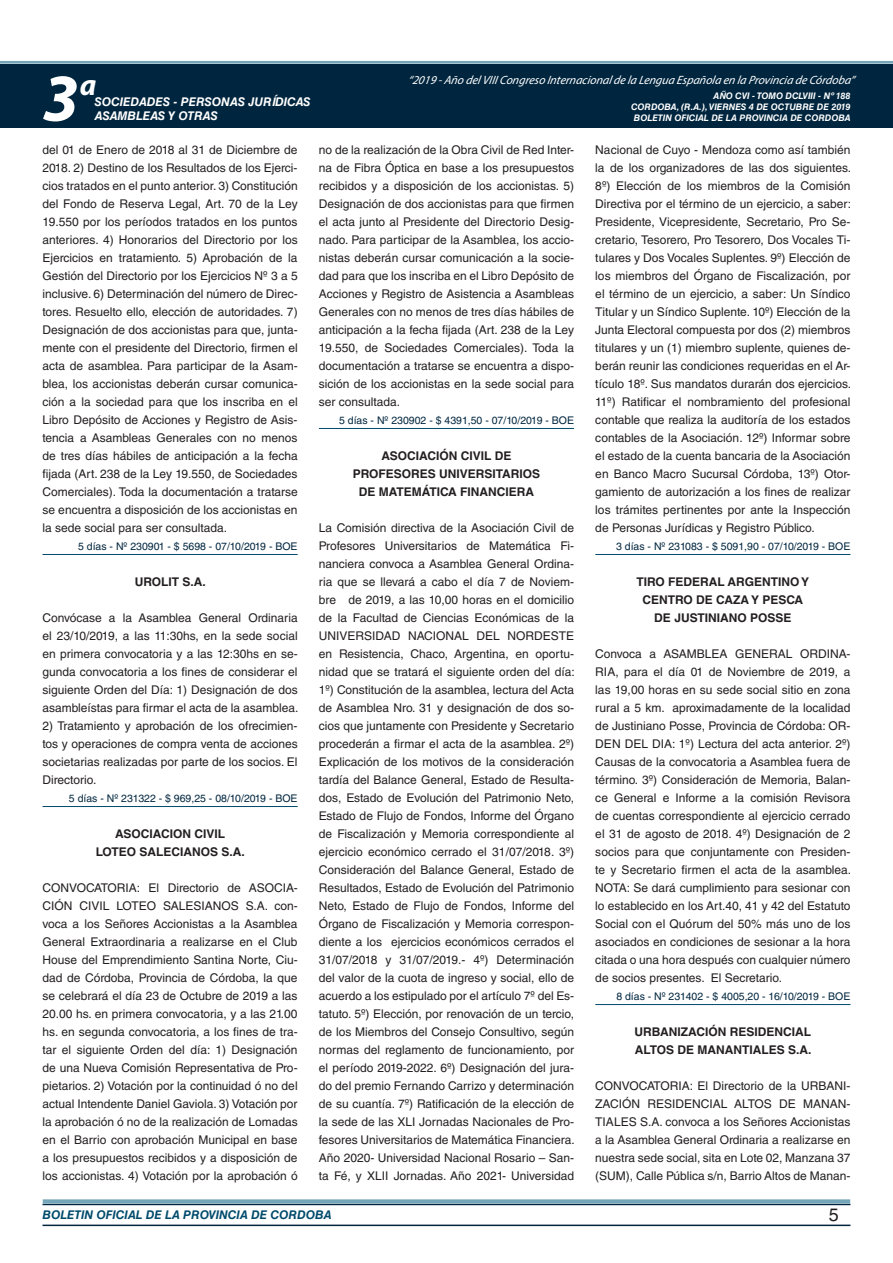
<style>
.page{position:relative;width:893px;height:1263px;background:#fff}
.page>*{position:absolute;margin:0;border:0;box-sizing:border-box;transform-origin:0 0}
.t1{font:italic 700 67.5px "Myriad Pro";color:#fff}
.t2{font:italic 700 30px "Myriad Pro";color:#fff}
.t3{font:18px "Helvetica LT Std";color:#231f20}
.t4{font:12px/18px "Helvetica LT Std";color:#231f20;text-align:justify}
.t5{font:700 12px/18px "Helvetica LT Std";color:#231f20;text-align:center}
.t6{font:italic 12px "Myriad Pro";color:#fff}
.t7{font:italic 700 12px "Helvetica LT Std";color:#fff}
.t8{font:italic 700 12px "Helvetica LT Std";color:#004b6c}
.t9{font:10.5px "Helvetica LT Std";color:#00263f}
.t10{font:italic 700 9px/10.8px "Helvetica LT Std";color:#fff;text-align:right}
</style>
<div class="page">
<div style="left:0;top:61px;width:893px;height:6px;background:#fff;opacity:.75"></div>
<div style="left:0;top:64px;width:893px;height:64px;background:#00263f"></div>
<hr style="left:43px;top:1224px;width:807px;height:2px;background:#00263f">
<div style="left:42px;top:1198px;width:809px;height:8px;background:#fff;opacity:.75"></div>
<hr style="left:43px;top:554px;width:255px;height:1px;background:#004b6c">
<hr style="left:43px;top:806px;width:255px;height:1px;background:#004b6c">
<hr style="left:319px;top:428px;width:255px;height:1px;background:#004b6c">
<hr style="left:595px;top:554px;width:255px;height:1px;background:#004b6c">
<hr style="left:595px;top:1004px;width:255px;height:1px;background:#004b6c">
<h2 class="t2" style="left:80px;top:66px;width:18px">a</h2>
<p class="t6" style="left:408px;top:72px;width:448px">“2019 -Año delVIIICongreso Internacionalde la Lengua Esp añola en la Provincia de Córdoba”</p>
<h1 class="t1" style="left:43px;top:54px;width:38px">3</h1>
<p class="t10" style="left:631px;top:91px;width:221px">AÑO CVI - TOMO DCLVIII - Nº 188<br>CORDOBA, (R.A.), VIERNES 4 DE OCTUBRE DE 2019<br>BOLETIN OFICIAL DE LA PROVINCIA DE CORDOBA</p>
<p class="t7" style="left:95px;top:94px;width:217px">SOCIEDADES - PERSONAS JURÍDICAS</p>
<p class="t7" style="left:95px;top:109px;width:125px">ASAMBLEAS Y OTRAS</p>
<p class="t4" style="left:43px;top:141px;width:257px">del 01 de Enero de 2018 al 31 de Diciembre de 2018. 2) Destino de los Resultados de los Ejerci&shy;cios tratados en el punto anterior. 3) Constitución del Fondo de Reserva Legal, Art. 70 de la Ley 19.550 por los períodos tratados en los puntos anteriores. 4) Honorarios del Directorio por los Ejercicios en tratamiento. 5) Aprobación de la Gestión del Directorio por los Ejercicios Nº 3 a 5 inclusive. 6) Determinación del número de Direc&shy;tores. Resuelto ello, elección de autoridades. 7)<br>Designación de dos accionistas para que, junta&shy;mente con el presidente del Directorio, firmen el acta de asamblea. Para participar de la Asam&shy;blea, los accionistas deberán cursar comunica&shy;ción a la sociedad para que los inscriba en el Libro Depósito de Acciones y Registro de Asis&shy;tencia a Asambleas Generales con no menos de tres días hábiles de anticipación a la fecha fijada (Art. 238 de la Ley 19.550, de Sociedades Comerciales). Toda la documentación a tratarse se encuentra a disposición de los accionistas en la sede social para ser consultada.</p>
<p class="t9" style="left:78px;top:540px;width:221px">5 días - Nº 230901 - $ 5698 - 07/10/2019 - BOE</p>
<p class="t5" style="left:135px;top:572px;width:73px">UROLIT S.A.</p>
<p class="t4" style="left:43px;top:609px;width:257px">Convócase a la Asamblea General Ordinaria el 23/10/2019, a las 11:30hs, en la sede social en primera convocatoria y a las 12:30hs en se&shy;gunda convocatoria a los fines de considerar el siguiente Orden del Día: 1) Designación de dos asambleístas para firmar el acta de la asamblea.</p>
<p class="t4" style="left:43px;top:717px;width:257px">2) Tratamiento y aprobación de los ofrecimien&shy;tos y operaciones de compra venta de acciones societarias realizadas por parte de los socios. El Directorio.</p>
<p class="t9" style="left:69px;top:792px;width:230px">5 días - Nº 231322 - $ 969,25 - 08/10/2019 - BOE</p>
<p class="t5" style="left:96px;top:824px;width:150px">ASOCIACION CIVIL<br>LOTEO SALECIANOS S.A.</p>
<p class="t4" style="left:43px;top:879px;width:257px">CONVOCATORIA: El Directorio de ASOCIA-CIÓN CIVIL LOTEO SALESIANOS S.A. con&shy;voca a los Señores Accionistas a la Asamblea General Extraordinaria a realizarse en el Club House del Emprendimiento Santina Norte, Ciu&shy;dad de Córdoba, Provincia de Córdoba, la que se celebrará el día 23 de Octubre de 2019 a las 20.00 hs. en primera convocatoria, y a las 21.00 hs. en segunda convocatoria, a los fines de tra&shy;tar el siguiente Orden del día: 1) Designación de una Nueva Comisión Representativa de Pro&shy;pietarios. 2) Votación por la continuidad ó no del actual Intendente Daniel Gaviola. 3) Votación por la aprobación ó no de la realización de Lomadas en el Barrio con aprobación Municipal en base a los presupuestos recibidos y a disposición de los accionistas. 4) Votación por la aprobación ó</p>
<p class="t4" style="left:319px;top:141px;width:257px">no de la realización de la Obra Civil de Red Inter&shy;na de Fibra Óptica en base a los presupuestos recibidos y a disposición de los accionistas. 5)<br>Designación de dos accionistas para que firmen el acta junto al Presidente del Directorio Desig&shy;nado. Para participar de la Asamblea, los accio&shy;nistas deberán cursar comunicación a la socie&shy;dad para que los inscriba en el Libro Depósito de Acciones y Registro de Asistencia a Asambleas Generales con no menos de tres días hábiles de anticipación a la fecha fijada (Art. 238 de la Ley 19.550, de Sociedades Comerciales). Toda la documentación a tratarse se encuentra a dispo&shy;sición de los accionistas en la sede social para ser consultada.</p>
<p class="t9" style="left:339px;top:414px;width:236px">5 días - Nº 230902 - $ 4391,50 - 07/10/2019 - BOE</p>
<p class="t5" style="left:382px;top:446px;width:17px">ASOCIACIÓN</p>
<p class="t5" style="left:461px;top:446px;width:15px">CIVIL</p>
<p class="t5" style="left:495px;top:446px;width:9px">DE</p>
<p class="t5" style="left:353px;top:464px;width:18px">PROFESORES</p>
<p class="t5" style="left:439px;top:464px;width:17px">UNIVERSITARIOS</p>
<p class="t5" style="left:359px;top:482px;width:39px">DE MATEM</p>
<p class="t5" style="left:422px;top:482px;width:16px">ÁTICA</p>
<p class="t5" style="left:460px;top:482px;width:16px">FINANCIERA</p>
<p class="t4" style="left:319px;top:519px;width:257px">La Comisión directiva de la Asociación Civil de Profesores Universitarios de Matemática Fi&shy;nanciera convoca a Asamblea General Ordina&shy;ria que se llevará a cabo el día 7 de Noviem&shy;bre de 2019, a las 10,00 horas en el domicilio de la Facultad de Ciencias Económicas de la UNIVERSIDAD NACIONAL DEL NORDESTE en Resistencia, Chaco, Argentina, en oportu&shy;nidad que se tratará el siguiente orden del día:<br>1º) Constitución de la asamblea, lectura del Acta de Asamblea Nro. 31 y designación de dos so&shy;cios que juntamente con Presidente y Secretario procederán a firmar el acta de la asamblea. 2º)<br>Explicación de los motivos de la consideración tardía del Balance General, Estado de Resulta&shy;dos, Estado de Evolución del Patrimonio Neto, Estado de Flujo de Fondos, Informe del Órgano de Fiscalización y Memoria correspondiente al ejercicio económico cerrado el 31/07/2018. 3º)<br>Consideración del Balance General, Estado de Resultados, Estado de Evolución del Patrimonio Neto, Estado de Flujo de Fondos, Informe del Órgano de Fiscalización y Memoria correspon&shy;diente a los ejercicios económicos cerrados el 31/07/2018 y 31/07/2019.- 4º) Determinación del valor de la cuota de ingreso y social, ello de acuerdo a los estipulado por el artículo 7º del Es&shy;tatuto. 5º) Elección, por renovación de un tercio, de los Miembros del Consejo Consultivo, según normas del reglamento de funcionamiento, por el período 2019-2022. 6º) Designación del jura&shy;do del premio Fernando Carrizo y determinación de su cuantía. 7º) Ratificación de la elección de la sede de las XLI Jornadas Nacionales de Pro&shy;fesores Universitarios de Matemática Financiera.<br>Año 2020- Universidad Nacional Rosario – San&shy;ta Fé, y XLII Jornadas. Año 2021- Universidad</p>
<p class="t4" style="left:595px;top:141px;width:257px">Nacional de Cuyo - Mendoza como así también la de los organizadores de las dos siguientes.<br>8º) Elección de los miembros de la Comisión Directiva por el término de un ejercicio, a saber:<br>Presidente, Vicepresidente, Secretario, Pro Se&shy;cretario, Tesorero, Pro Tesorero, Dos Vocales Ti&shy;tulares y Dos Vocales Suplentes. 9º) Elección de los miembros del Órgano de Fiscalización, por el término de un ejercicio, a saber: Un Síndico Titular y un Síndico Suplente. 10º) Elección de la Junta Electoral compuesta por dos (2) miembros titulares y un (1) miembro suplente, quienes de&shy;berán reunir las condiciones requeridas en el Ar&shy;tículo 18º. Sus mandatos durarán dos ejercicios.<br>11º) Ratificar el nombramiento del profesional contable que realiza la auditoría de los estados contables de la Asociación. 12º) Informar sobre el estado de la cuenta bancaria de la Asociación en Banco Macro Sucursal Córdoba, 13º) Otor&shy;gamiento de autorización a los fines de realizar los trámites pertinentes por ante la Inspección de Personas Jurídicas y Registro Público.</p>
<p class="t9" style="left:616px;top:540px;width:236px">3 días - Nº 231083 - $ 5091,90 - 07/10/2019 - BOE</p>
<p class="t5" style="left:636px;top:572px;width:174px">TIRO FEDERAL ARGENTINO Y<br>CENTRO DE CAZA Y PESCA<br>DE JUSTINIANO POSSE</p>
<p class="t4" style="left:595px;top:645px;width:257px">Convoca a ASAMBLEA GENERAL ORDINA-RIA, para el día 01 de Noviembre de 2019, a las 19,00 horas en su sede social sitio en zona rural a 5 km. aproximadamente de la localidad de Justiniano Posse, Provincia de Córdoba: OR-DEN DEL DIA: 1º) Lectura del acta anterior. 2º)<br>Causas de la convocatoria a Asamblea fuera de término. 3º) Consideración de Memoria, Balan&shy;ce General e Informe a la comisión Revisora de cuentas correspondiente al ejercicio cerrado el 31 de agosto de 2018. 4º) Designación de 2 socios para que conjuntamente con Presiden&shy;te y Secretario firmen el acta de la asamblea.<br>NOTA: Se dará cumplimiento para sesionar con lo establecido en los Art.40, 41 y 42 del Estatuto Social con el Quórum del 50% más uno de los asociados en condiciones de sesionar a la hora citada o una hora después con cualquier número de socios presentes. El Secretario.</p>
<p class="t9" style="left:616px;top:990px;width:236px">8 días - Nº 231402 - $ 4005,20 - 16/10/2019 - BOE</p>
<p class="t5" style="left:635px;top:1022px;width:178px;text-align:left">URBANIZACIÓN RESIDENCIAL<br>ALTOS DE MANANTIALES S.A.</p>
<p class="t4" style="left:595px;top:1077px;width:257px">CONVOCATORIA: El Directorio de la URBANI-ZACIÓN RESIDENCIAL ALTOS DE MANAN-TIALES S.A. convoca a los Señores Accionistas a la Asamblea General Ordinaria a realizarse en nuestra sede social, sita en Lote 02, Manzana 37 (SUM), Calle Pública s/n, Barrio Altos de Manan-</p>
<p class="t8" style="left:43px;top:1208px;width:290px">BOLETIN OFICIAL DE LA PROVINCIA DE CORDOBA</p>
<h3 class="t3" style="left:829px;top:1204px;width:12px">5</h3>
</div>
